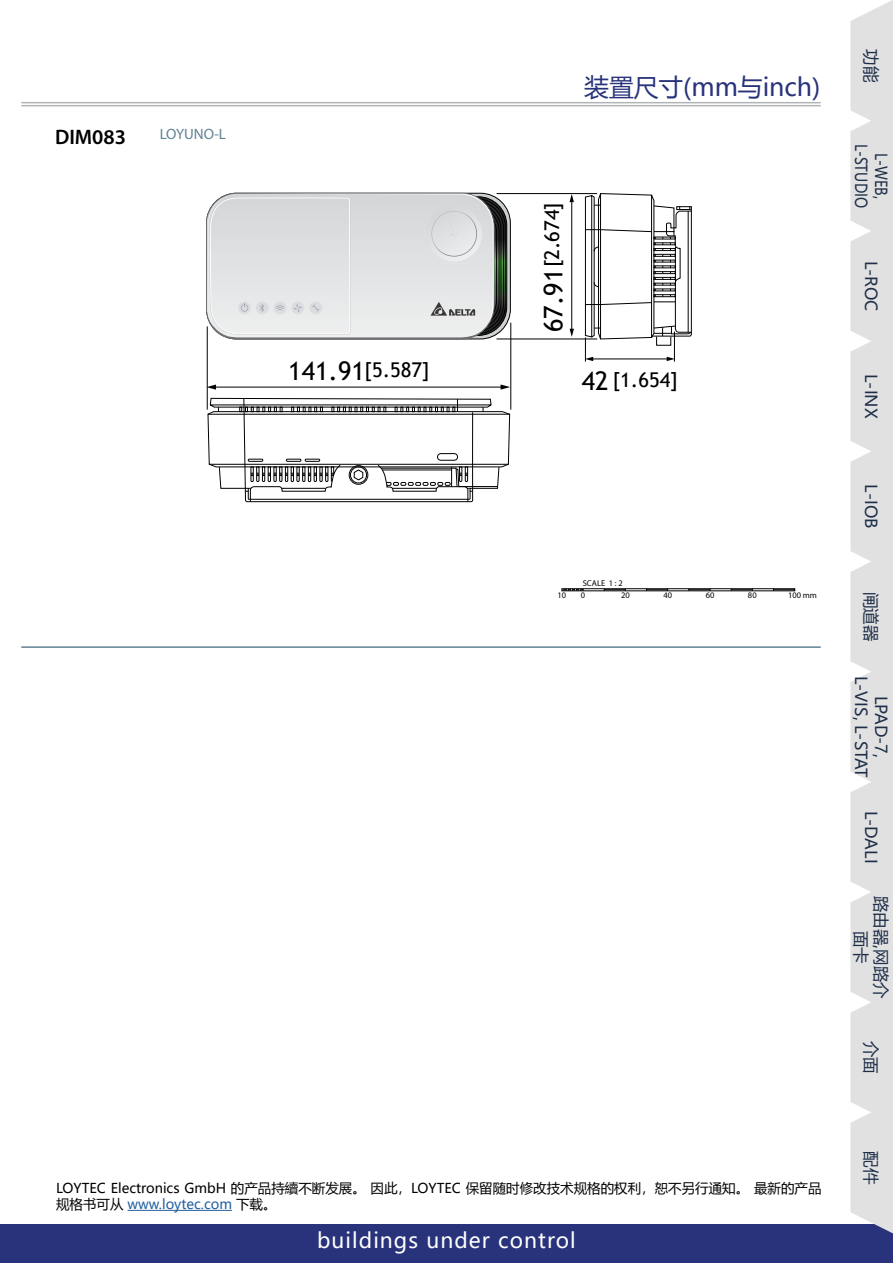
<style>
.page{position:relative;width:893px;height:1263px;background:#fff}
.page>*{position:absolute;margin:0;border:0;box-sizing:border-box;transform-origin:0 0}
.Title__Device__-__no{font:24.75px "Microsoft Ya Hei";color:#29337b}
.t1{font:21px "Microsoft Ya Hei";letter-spacing:.05em;color:#fff}
.Dimensions_DIM{font:600 21px "Myriad Pro";color:#000}
.t2{font:20.4px "Trebuchet MS";color:#000}
.t3{font:16.5px/19.8px "Microsoft Ya Hei";color:#1f2f49;text-align:center}
.t4{font:16.5px/19.8px "Microsoft Ya Hei";color:#1f2f49;text-align:center;scale:.83 1}
.Dimensions_List_of_P{font:15px "Myriad Pro";color:#608393}
.t5{font:13.5px/16.2px "Microsoft Ya Hei";color:#000}
.t6{font:8.4px "Myriad";color:#000}
.s1{font-size:25.65px}
.s2{color:#215e9e}
</style>
<div class="page">
<div style="left:0;top:1225px;width:893px;height:38px;background:#29337b"></div>
<hr style="left:21px;top:102px;width:800px;height:1px;background:#b1b4b6">
<hr style="left:21px;top:105px;width:800px;height:1px;background:#b1b4b6">
<svg style="left:850px;top:0;width:43px;height:1234px;background:#e1e1e2"></svg>
<hr style="left:21px;top:646px;width:800px;height:2px;background:#608393">
<hr style="left:571px;top:201px;width:1px;height:129px;background:#000">
<svg style="left:569px;top:194px;width:5px;height:8px"></svg>
<svg style="left:570px;top:329px;width:4px;height:8px"></svg>
<hr style="left:214px;top:387px;width:288px;height:1px;background:#000">
<svg style="left:501px;top:384px;width:9px;height:6px"></svg>
<svg style="left:206px;top:385px;width:10px;height:5px"></svg>
<hr style="left:510px;top:323px;width:1px;height:87px;background:#000">
<hr style="left:207px;top:326px;width:1px;height:84px;background:#000">
<hr style="left:497px;top:339px;width:100px;height:1px;background:#000">
<hr style="left:497px;top:193px;width:100px;height:1px;background:#000">
<svg style="left:207px;top:398px;width:304px;height:105px"></svg>
<svg style="left:585px;top:193px;width:107px;height:169px"></svg>
<hr style="left:688px;top:211px;width:1px;height:121px;background:#000">
<svg style="left:206px;top:192px;width:301px;height:148px;background:#d5d7d7"></svg>
<div style="left:561px;top:588px;width:234px;height:3px;border:1px solid #000"></div>
<svg style="left:604px;top:589px;width:22px;height:2px"></svg>
<svg style="left:646px;top:589px;width:22px;height:2px"></svg>
<svg style="left:688px;top:589px;width:23px;height:2px"></svg>
<svg style="left:731px;top:589px;width:22px;height:2px"></svg>
<svg style="left:773px;top:589px;width:22px;height:2px"></svg>
<svg style="left:564px;top:589px;width:20px;height:2px"></svg>
<hr style="left:128px;top:1210px;width:104px;height:1px;background:#215e9e">
<p class="Dimensions_DIM" style="left:55px;top:123px;width:73px">DIM083</p>
<p class="Dimensions_List_of_P" style="left:160px;top:125px;width:68px">LOYUNO-L</p>
<p class="t2" style="left:288px;top:357px;width:143px"><span class="s1">141.91</span>[5.587]</p>
<p class="Title__Device__-__no" style="left:584px;top:71px;width:238px">装置尺寸(mm与inch)</p>
<p class="t2" style="left:539px;top:332px;width:132px;rotate:-90deg"><span class="s1">67.91</span>[2.674]</p>
<p class="t2" style="left:582px;top:367px;width:98px"><span class="s1">42</span> [1.654]</p>
<p class="t6" style="left:583px;top:578px;width:42px">SCALE 1 : 2</p>
<p class="t6" style="left:557px;top:590px;width:10px">10</p>
<p class="t6" style="left:581px;top:590px;width:6px">0</p>
<p class="t6" style="left:621px;top:590px;width:10px">20</p>
<p class="t6" style="left:663px;top:590px;width:10px">40</p>
<p class="t6" style="left:706px;top:590px;width:10px">60</p>
<p class="t6" style="left:748px;top:590px;width:10px">80</p>
<p class="t6" style="left:788px;top:590px;width:30px">100 mm</p>
<p class="t5" style="left:56px;top:1179px;width:767px">LOYTEC Electronics GmbH 的产品持續不断发展。 因此，LOYTEC 保留随时修改技术规格的权利，恕不另行通知。 最新的产品规格书可从 <span class="s2">www.loytec.com</span> 下载。</p>
<h2 class="t1" style="left:317px;top:1226px;width:260px">buildings under control</h2>
<p class="t3" style="left:881px;top:49px;width:34px;rotate:90deg">功能</p>
<p class="t4" style="left:891px;top:144px;width:79px;rotate:90deg">L‑WEB,<br>L-STUDIO</p>
<p class="t3" style="left:881px;top:261px;width:52px;rotate:90deg">L‑ROC</p>
<p class="t3" style="left:881px;top:374px;width:46px;rotate:90deg">L‑INX</p>
<p class="t3" style="left:881px;top:484px;width:46px;rotate:90deg">L‑IOB</p>
<p class="t3" style="left:881px;top:592px;width:51px;rotate:90deg">闸道器</p>
<p class="t3" style="left:891px;top:676px;width:104px;rotate:90deg">LPAD-7,<br>L‑VIS, L-STAT</p>
<p class="t3" style="left:881px;top:810px;width:54px;rotate:90deg">L‑DALI</p>
<p class="t3" style="left:891px;top:896px;width:104px;rotate:90deg">路由器,网路介面卡</p>
<p class="t3" style="left:881px;top:1041px;width:34px;rotate:90deg">介面</p>
<p class="t3" style="left:881px;top:1151px;width:35px;rotate:90deg">配件</p>
</div>
